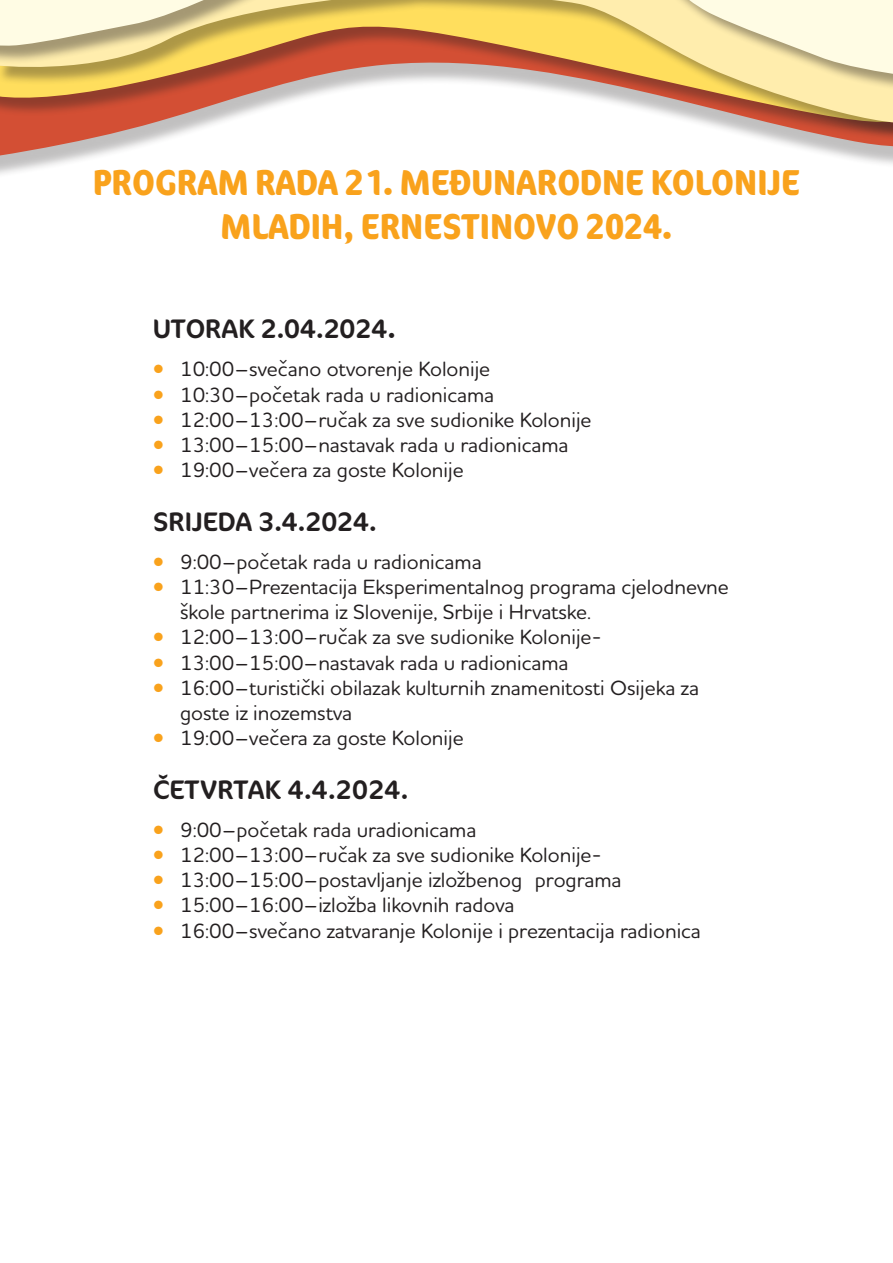
<style>
.page{position:relative;width:893px;height:1263px;background:#fff}
.page>*{position:absolute;margin:0;border:0;box-sizing:border-box;transform-origin:0 0}
.Paragraph_Style_1{font:700 condensed 36px/43.2px "Cocon Pro";color:#f9a21c;text-align:center}
.Paragraph_Style_4{font:27px "Cocon Pro";color:#231f20}
.Voditelj{font:27px "Cocon Pro";color:#231f20}
.t1{font:500 21px/25.2px "Houschka Rounded";color:#231f20}
.s1{font-size:30px}
.s2{color:#f9a21c}
</style>
<div class="page">
<svg style="left:0;top:146px;width:893px;height:28px"></svg>
<div style="left:0;top:0;width:893px;height:146px;background:#231f20;opacity:.37"></div>
<div style="left:0;top:0;width:893px;height:142px;background:#231f20;opacity:.37"></div>
<svg style="left:0;top:0;width:893px;height:135px"></svg>
<div style="left:579px;top:0;width:314px;height:101px;background:#231f20;opacity:.41"></div>
<svg style="left:575px;top:0;width:318px;height:83px;background:#f3e0a4"></svg>
<div style="left:0;top:0;width:292px;height:74px;background:#231f20;opacity:.41"></div>
<svg style="left:0;top:0;width:275px;height:58px;background:#e3d39d"></svg>
<p class="Paragraph_Style_1" style="left:93px;top:160px;width:709px">PROGRAM RADA 21. MEĐUNARODNE KOLONIJE<br>MLADIH, ERNESTINOVO 2024.</p>
<p class="Voditelj" style="left:153px;top:311px;width:244px">UTORAK 2.04.2024<span class="s1">.</span></p>
<p class="t1" style="left:153px;top:356px;width:339px"><span class="s2">•</span> 10:00–svečano otvorenje Kolonije</p>
<p class="t1" style="left:153px;top:381px;width:343px"><span class="s2">•</span> 10:30–početak rada u radionicama</p>
<p class="t1" style="left:153px;top:406px;width:440px"><span class="s2">•</span> 12:00–13:00–ručak za sve sudionike Kolonije</p>
<p class="t1" style="left:153px;top:431px;width:417px"><span class="s2">•</span> 13:00–15:00–nastavak rada u radionicama</p>
<p class="t1" style="left:153px;top:457px;width:312px"><span class="s2">•</span> 19:00–večera za goste Kolonije</p>
<p class="Paragraph_Style_4" style="left:153px;top:503px;width:225px">SRIJEDA 3.4.2024.</p>
<p class="t1" style="left:153px;top:548px;width:330px"><span class="s2">•</span> 9:00–početak rada u radionicama</p>
<p class="t1" style="left:180px;top:574px;width:550px;text-indent:-27px"><span class="s2">•</span> 11:30–Prezentacija Eksperimentalnog programa cjelodnevne škole partnerima iz Slovenije, Srbije i Hrvatske.</p>
<p class="t1" style="left:153px;top:624px;width:450px"><span class="s2">•</span> 12:00–13:00–ručak za sve sudionike Kolonije-</p>
<p class="t1" style="left:153px;top:649px;width:417px"><span class="s2">•</span> 13:00–15:00–nastavak rada u radionicama</p>
<p class="t1" style="left:180px;top:674px;width:520px;text-indent:-27px"><span class="s2">•</span> 16:00–turistički obilazak kulturnih znamenitosti Osijeka za goste iz inozemstva</p>
<p class="t1" style="left:153px;top:725px;width:312px"><span class="s2">•</span> 19:00–večera za goste Kolonije</p>
<p class="Paragraph_Style_4" style="left:153px;top:771px;width:257px">ČETVRTAK 4.4.2024.</p>
<p class="t1" style="left:153px;top:816px;width:325px"><span class="s2">•</span> 9:00–početak rada uradionicama</p>
<p class="t1" style="left:153px;top:842px;width:450px"><span class="s2">•</span> 12:00–13:00–ručak za sve sudionike Kolonije-</p>
<p class="t1" style="left:153px;top:867px;width:470px"><span class="s2">•</span> 13:00–15:00–postavljanje izložbenog programa</p>
<p class="t1" style="left:153px;top:892px;width:363px"><span class="s2">•</span> 15:00–16:00–izložba likovnih radova</p>
<p class="t1" style="left:153px;top:917px;width:549px"><span class="s2">•</span> 16:00–svečano zatvaranje Kolonije i prezentacija radionica</p>
</div>
